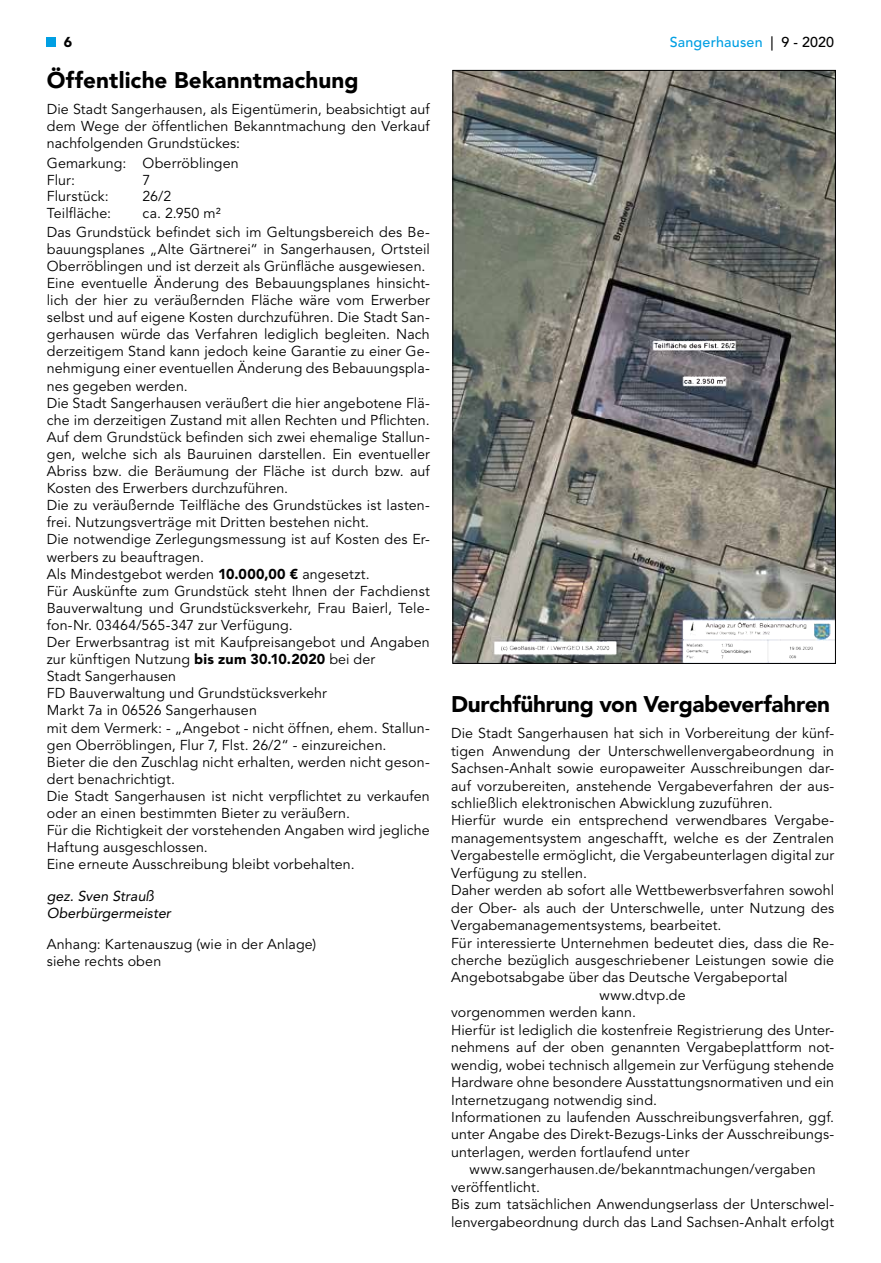
<style>
.page{position:relative;width:881px;height:1263px;background:#fff}
.page>*{position:absolute;margin:0;border:0;box-sizing:border-box;transform-origin:0 0}
.t1{font:900 22.5px "Avenir LT";letter-spacing:-.01em;color:#000}
.t2{font:14.25px/17.1px "Avenir LT";letter-spacing:.01em;color:#000}
.t3{font:italic 14.25px/17.1px "Avenir LT";color:#000}
.t4{font:500 14.25px "Avenir LT";letter-spacing:.01em;color:#009fe3}
.t5{font:14.25px "Avenir LT";letter-spacing:.03em;color:#000}
.t6{font:900 14.25px "Avenir LT";color:#000}
.s1{color:#000}
.s2{font-weight:900}
</style>
<div class="page">
<div style="left:47px;top:37px;width:9px;height:9px;background:#009fe3"></div>
<img style="left:454px;top:72px;width:379px;height:590px">
<p class="t6" style="left:64px;top:34px;width:10px">6</p>
<p class="t4" style="left:669px;top:34px;width:166px">Sangerhausen <span class="s1">| 9 - 2020</span></p>
<h1 class="t1" style="left:47px;top:67px;width:313px">Öffentliche Bekanntmachung</h1>
<p class="t2" style="left:47px;top:101px;width:384px;text-align:justify">Die Stadt Sangerhausen, als Eigentümerin, beabsichtigt auf dem Wege der öffentlichen Bekanntmachung den Verkauf nachfolgenden Grundstückes:</p>
<p class="t2" style="left:47px;top:155px;width:193px">Gemarkung: Oberröblingen<br>Flur:</p>
<p class="t2" style="left:142px;top:171px;width:9px">7</p>
<p class="t2" style="left:47px;top:188px;width:63px">Flurstück:</p>
<p class="t2" style="left:142px;top:188px;width:30px">26/2</p>
<p class="t2" style="left:47px;top:205px;width:66px">Teilfläche:</p>
<p class="t2" style="left:47px;top:205px;width:384px;text-indent:96px">ca. 2.950 m²<br>Das Grundstück befindet sich im Geltungsbereich des Be&shy;bauungsplanes „Alte Gärtnerei“ in Sangerhausen, Ortsteil Oberröblingen und ist derzeit als Grünfläche ausgewiesen.<br>Eine eventuelle Änderung des Bebauungsplanes hinsicht&shy;lich der hier zu veräußernden Fläche wäre vom Erwerber selbst und auf eigene Kosten durchzuführen. Die Stadt San&shy;gerhausen würde das Verfahren lediglich begleiten. Nach derzeitigem Stand kann jedoch keine Garantie zu einer Ge&shy;nehmigung einer eventuellen Änderung des Bebauungspla&shy;nes gegeben werden.<br>Die Stadt Sangerhausen veräußert die hier angebotene Flä&shy;che im derzeitigen Zustand mit allen Rechten und Pflichten.<br>Auf dem Grundstück befinden sich zwei ehemalige Stallun&shy;gen, welche sich als Bauruinen darstellen. Ein eventueller Abriss bzw. die Beräumung der Fläche ist durch bzw. auf Kosten des Erwerbers durchzuführen.<br>Die zu veräußernde Teilfläche des Grundstückes ist lasten&shy;frei. Nutzungsverträge mit Dritten bestehen nicht.<br>Die notwendige Zerlegungsmessung ist auf Kosten des Er&shy;werbers zu beauftragen.<br>Als Mindestgebot werden <span class="s2">10.000,00 €</span> angesetzt.<br>Für Auskünfte zum Grundstück steht Ihnen der Fachdienst Bauverwaltung und Grundstücksverkehr, Frau Baierl, Tele&shy;fon-Nr. 03464/565-347 zur Verfügung.<br>Der Erwerbsantrag ist mit Kaufpreisangebot und Angaben zur künftigen Nutzung <span class="s2">bis zum 30.10.2020</span> bei der<br>Stadt Sangerhausen<br>FD Bauverwaltung und Grundstücksverkehr<br>Markt 7a in 06526 Sangerhausen<br>mit dem Vermerk: - „Angebot - nicht öffnen, ehem. Stallun&shy;gen Oberröblingen, Flur 7, Flst. 26/2“ - einzureichen.<br>Bieter die den Zuschlag nicht erhalten, werden nicht geson&shy;dert benachrichtigt.<br>Die Stadt Sangerhausen ist nicht verpflichtet zu verkaufen oder an einen bestimmten Bieter zu veräußern.<br>Für die Richtigkeit der vorstehenden Angaben wird jegliche Haftung ausgeschlossen.<br>Eine erneute Ausschreibung bleibt vorbehalten.</p>
<p class="t3" style="left:47px;top:887px;width:126px">gez. Sven Strauß<br>Oberbürgermeister</p>
<p class="t2" style="left:47px;top:936px;width:271px">Anhang: Kartenauszug (wie in der Anlage) siehe rechts oben</p>
<h1 class="t1" style="left:451px;top:691px;width:380px">Durchführung von Vergabeverfahren</h1>
<p class="t2" style="left:451px;top:725px;width:384px">Die Stadt Sangerhausen hat sich in Vorbereitung der künf-</p>
<p class="t2" style="left:451px;top:743px;width:384px">tigen Anwendung der Unterschwellenvergabeordnung in</p>
<p class="t2" style="left:451px;top:760px;width:384px">Sachsen-Anhalt sowie europaweiter Ausschreibungen dar-</p>
<p class="t2" style="left:451px;top:777px;width:384px">auf vorzubereiten, anstehende Vergabeverfahren der aus-</p>
<p class="t2" style="left:451px;top:795px;width:323px">schließlich elektronischen Abwicklung zuzuführen.</p>
<p class="t2" style="left:451px;top:812px;width:384px">Hierfür wurde ein entsprechend verwendbares Vergabe-</p>
<p class="t2" style="left:451px;top:830px;width:384px">managementsystem angeschafft, welche es der Zentralen</p>
<p class="t2" style="left:451px;top:847px;width:384px">Vergabestelle ermöglicht, die Vergabeunterlagen digital zur</p>
<p class="t2" style="left:451px;top:865px;width:137px">Verfügung zu stellen.</p>
<p class="t2" style="left:451px;top:882px;width:384px">Daher werden ab sofort alle Wettbewerbsverfahren sowohl</p>
<p class="t2" style="left:451px;top:900px;width:384px">der Ober- als auch der Unterschwelle, unter Nutzung des</p>
<p class="t2" style="left:451px;top:917px;width:272px">Vergabemanagementsystems, bearbeitet.</p>
<p class="t2" style="left:451px;top:934px;width:384px">Für interessierte Unternehmen bedeutet dies, dass die Re-</p>
<p class="t2" style="left:451px;top:952px;width:384px">cherche bezüglich ausgeschriebener Leistungen sowie die</p>
<p class="t2" style="left:451px;top:969px;width:338px">Angebotsabgabe über das Deutsche Vergabeportal</p>
<p class="t5" style="left:599px;top:987px;width:87px">www.dtvp.de</p>
<p class="t2" style="left:451px;top:1004px;width:186px">vorgenommen werden kann.</p>
<p class="t2" style="left:451px;top:1022px;width:384px">Hierfür ist lediglich die kostenfreie Registrierung des Unter-</p>
<p class="t2" style="left:451px;top:1039px;width:384px">nehmens auf der oben genannten Vergabeplattform not-</p>
<p class="t2" style="left:451px;top:1057px;width:384px">wendig, wobei technisch allgemein zur Verfügung stehende</p>
<p class="t2" style="left:451px;top:1074px;width:384px">Hardware ohne besondere Ausstattungsnormativen und ein</p>
<p class="t2" style="left:451px;top:1091px;width:207px">Internetzugang notwendig sind.</p>
<p class="t2" style="left:451px;top:1109px;width:384px">Informationen zu laufenden Ausschreibungsverfahren, ggf.</p>
<p class="t2" style="left:451px;top:1126px;width:384px">unter Angabe des Direkt-Bezugs-Links der Ausschreibungs-</p>
<p class="t2" style="left:451px;top:1144px;width:240px">unterlagen, werden fortlaufend unter</p>
<p class="t2" style="left:469px;top:1161px;width:347px">www.sangerhausen.de/bekanntmachungen/vergaben</p>
<p class="t2" style="left:451px;top:1179px;width:90px">veröffentlicht.</p>
<p class="t2" style="left:451px;top:1196px;width:384px">Bis zum tatsächlichen Anwendungserlass der Unterschwel-</p>
<p class="t2" style="left:451px;top:1213px;width:384px">lenvergabeordnung durch das Land Sachsen-Anhalt erfolgt</p>
</div>
